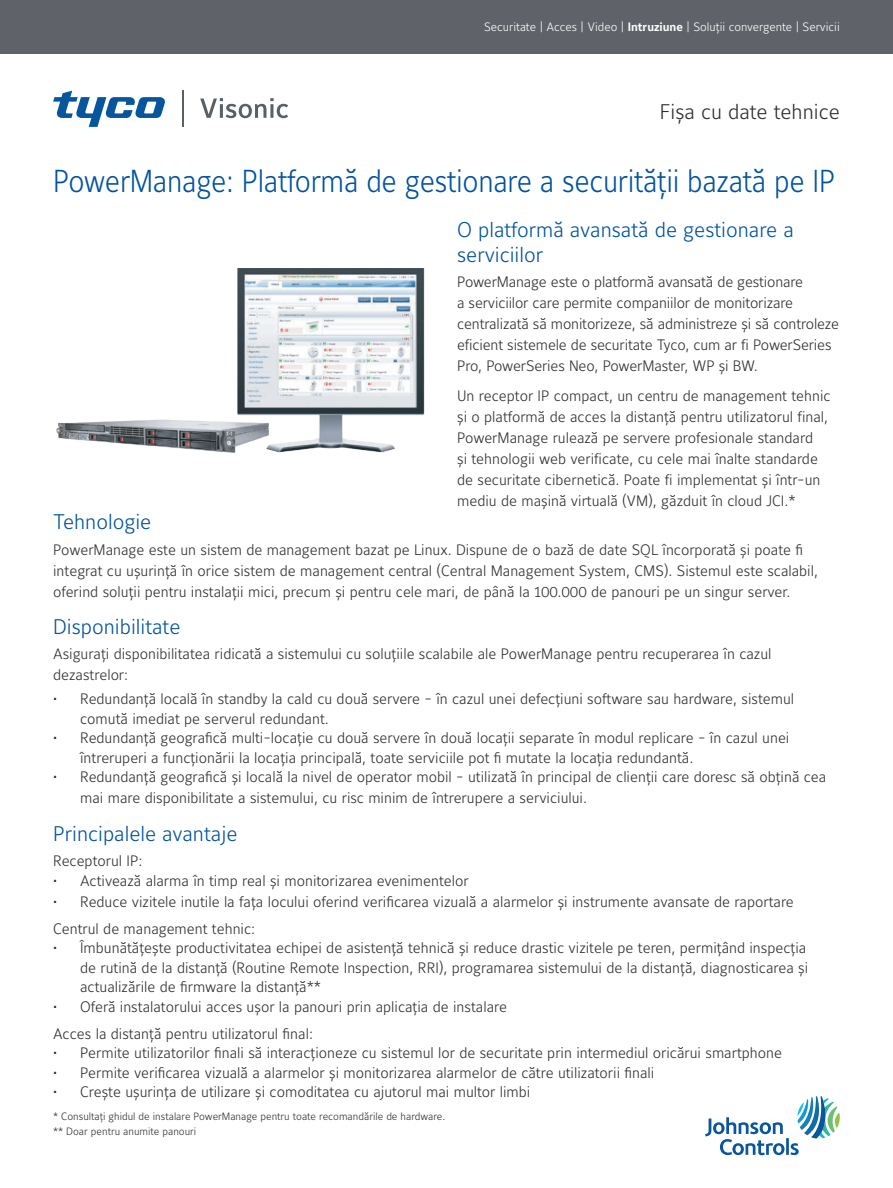
<style>
.page{position:relative;width:893px;height:1188px;background:#fff}
.page>*{position:absolute;margin:0;border:0;box-sizing:border-box;transform-origin:0 0}
.t1{font:300 31.5px "Maurea Jci Lf ML";letter-spacing:-.01em;color:#01539e;scale:.92 1}
.t2{font:300 21px/25.5px "Maurea Jci Lf ML";color:#01539e}
.t3{font:300 21px "Maurea Jci Lf ML";color:#2d2f2e}
.t4{font:300 15px/21px "Maurea Jci Lf ML";color:#2d2f2e}
.t5{font:300 12px "Maurea Jci Lf ML";color:#fff}
.t6{font:300 10.5px/15px "Maurea Jci Lf ML";color:#2d2f2e}
.s1{font-weight:700}
</style>
<div class="page">
<svg style="left:705px;top:1096px;width:135px;height:59px"></svg>
<div style="left:0;top:0;width:893px;height:54px;background:#5f6369"></div>
<svg style="left:200px;top:98px;width:88px;height:20px"></svg>
<hr style="left:182px;top:91px;width:1px;height:36px;background:#585f65">
<svg style="left:53px;top:91px;width:112px;height:36px"></svg>
<img style="left:56px;top:419px;width:159px;height:33px">
<img style="left:215px;top:268px;width:210px;height:185px">
<p class="t5" style="left:484px;top:19px;width:357px">Securitate | Acces | Video | <span class="s1">Intruziune</span> | Soluții convergente | Servicii</p>
<h2 class="t3" style="left:660px;top:99px;width:181px">Fișa cu date tehnice</h2>
<h1 class="t1" style="left:53px;top:162px;width:851px">PowerManage: Platformă de gestionare a securității bazată pe IP</h1>
<h2 class="t2" style="left:457px;top:216px;width:338px">O platformă avansată de gestionare a serviciilor</h2>
<p class="t4" style="left:457px;top:271px;width:384px">PowerManage este o platformă avansată de gestionare<br>a serviciilor care permite companiilor de monitorizare centralizată să monitorizeze, să administreze și să controleze eficient sistemele de securitate Tyco, cum ar fi PowerSeries Pro, PowerSeries Neo, PowerMaster, WP și BW.</p>
<p class="t4" style="left:457px;top:385px;width:375px">Un receptor IP compact, un centru de management tehnic și o platformă de acces la distanță pentru utilizatorul final, PowerManage rulează pe servere profesionale standard<br>și tehnologii web verificate, cu cele mai înalte standarde de securitate cibernetică. Poate fi implementat și într-un mediu de mașină virtuală (VM), găzduit în cloud JCI.*</p>
<h2 class="t2" style="left:53px;top:509px;width:100px">Tehnologie</h2>
<p class="t4" style="left:53px;top:539px;width:766px">PowerManage este un sistem de management bazat pe Linux. Dispune de o bază de date SQL încorporată și poate fi integrat cu ușurință în orice sistem de management central (Central Management System, CMS). Sistemul este scalabil, oferind soluții pentru instalații mici, precum și pentru cele mari, de până la 100.000 de panouri pe un singur server.</p>
<h2 class="t2" style="left:53px;top:614px;width:129px">Disponibilitate</h2>
<p class="t4" style="left:53px;top:643px;width:720px">Asigurați disponibilitatea ridicată a sistemului cu soluțiile scalabile ale PowerManage pentru recuperarea în cazul dezastrelor:</p>
<p class="t4" style="left:80px;top:689px;width:716px;line-height:19.5px;text-indent:-27px">• Redundanță locală în standby la cald cu două servere - în cazul unei defecțiuni software sau hardware, sistemul comută imediat pe serverul redundant.</p>
<p class="t4" style="left:80px;top:728px;width:711px;line-height:19.5px;text-indent:-27px">• Redundanță geografică multi-locație cu două servere în două locații separate în modul replicare - în cazul unei întreruperi a funcționării la locația principală, toate serviciile pot fi mutate la locația redundantă.</p>
<p class="t4" style="left:80px;top:766px;width:748px;text-indent:-27px">• Redundanță geografică și locală la nivel de operator mobil - utilizată în principal de clienții care doresc să obțină cea mai mare disponibilitate a sistemului, cu risc minim de întrerupere a serviciului.</p>
<h2 class="t2" style="left:53px;top:820px;width:186px">Principalele avantaje</h2>
<p class="t4" style="left:53px;top:850px;width:91px">Receptorul IP:</p>
<p class="t4" style="left:53px;top:870px;width:417px">• Activează alarma în timp real și monitorizarea evenimentelor</p>
<p class="t4" style="left:53px;top:888px;width:742px;line-height:27px">• Reduce vizitele inutile la fața locului oferind verificarea vizuală a alarmelor și instrumente avansate de raportare<br>Centrul de management tehnic:</p>
<p class="t4" style="left:80px;top:938px;width:730px;line-height:19.5px;text-indent:-27px">• Îmbunătățește productivitatea echipei de asistență tehnică și reduce drastic vizitele pe teren, permițând inspecția de rutină de la distanță (Routine Remote Inspection, RRI), programarea sistemului de la distanță, diagnosticarea și actualizările de firmware la distanță**</p>
<p class="t4" style="left:53px;top:993px;width:455px;line-height:27px">• Oferă instalatorului acces ușor la panouri prin aplicația de instalare<br>Acces la distanță pentru utilizatorul final:</p>
<p class="t4" style="left:53px;top:1042px;width:730px">• Permite utilizatorilor finali să interacționeze cu sistemul lor de securitate prin intermediul oricărui smartphone</p>
<p class="t4" style="left:53px;top:1062px;width:603px">• Permite verificarea vizuală a alarmelor și monitorizarea alarmelor de către utilizatorii finali</p>
<p class="t4" style="left:53px;top:1081px;width:479px">• Crește ușurința de utilizare și comoditatea cu ajutorul mai multor limbi</p>
<p class="t6" style="left:53px;top:1108px;width:394px">* Consultați ghidul de instalare PowerManage pentru toate recomandările de hardware. ** Doar pentru anumite panouri</p>
</div>
